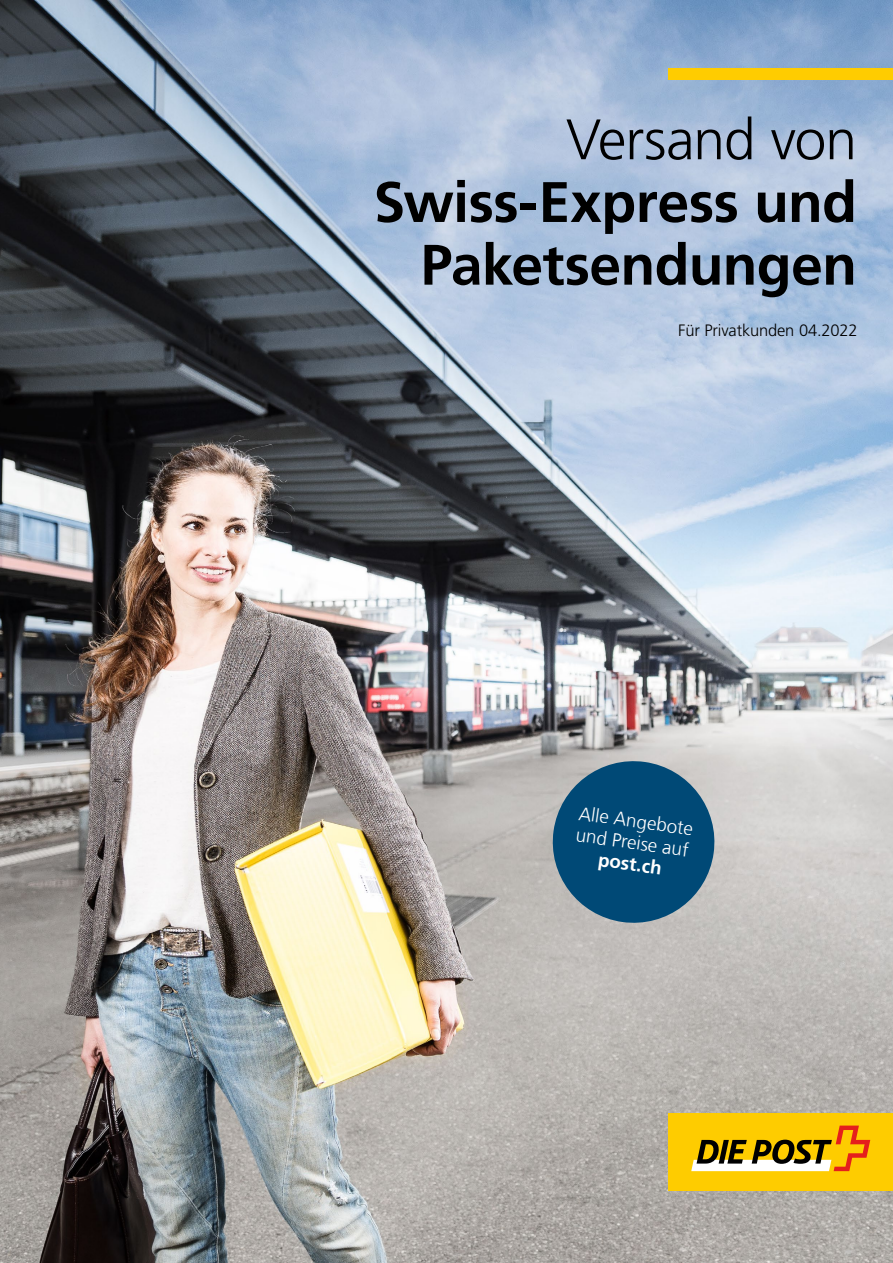
<style>
.page{position:relative;width:893px;height:1263px;background:#fff}
.page>*{position:absolute;margin:0;border:0;box-sizing:border-box;transform-origin:0 0}
.t1{font:700 57px/62.7px "Frutiger LT Com";letter-spacing:-.01em;color:#000;text-align:right}
.t2{font:300 18.9px/21.6px "Frutiger LT Com";color:#fff}
.t3{font:700 18.9px "Frutiger LT Com";color:#fff}
.t4{font:300 16.5px "Frutiger LT Std";letter-spacing:-.01em;color:#000}
.s1{font-weight:300}
</style>
<div class="page">
<img style="left:0;top:0;width:893px;height:1263px">
<div style="left:669px;top:68px;width:224px;height:12px;background:#fc0"></div>
<svg style="left:547px;top:756px;width:173px;height:172px;background:#3d6e8c"></svg>
<div style="left:669px;top:1113px;width:224px;height:78px;background:#fecc00"></div>
<svg style="left:691px;top:1125px;width:179px;height:46px"></svg>
<h1 class="t1" style="left:373px;top:108px;width:485px"><span class="s1">Versand von<br></span>Swiss-Express und<br>Paketsendungen</h1>
<h2 class="t4" style="left:678px;top:321px;width:181px">Für Privatkunden 04.2022</h2>
<h3 class="t2" style="left:580px;top:802px;width:117px;rotate:8deg">Alle Angebote und Preise auf</h3>
<h3 class="t3" style="left:600px;top:848px;width:66px;rotate:8deg">post.ch</h3>
</div>
